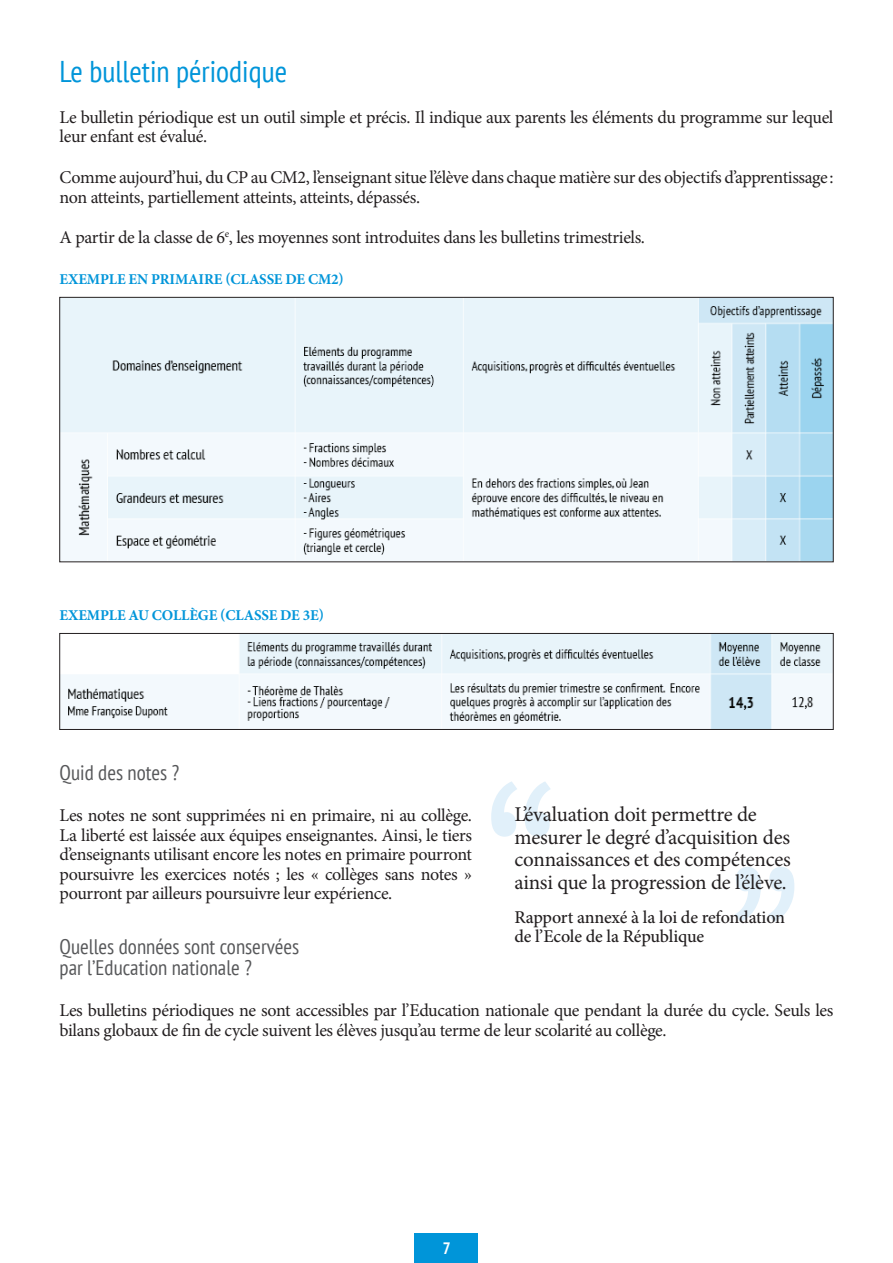
<style>
.page{position:relative;width:893px;height:1263px;background:#fff}
.page>*{position:absolute;margin:0;border:0;box-sizing:border-box;transform-origin:0 0}
.t1{font:condensed 30px "PT Sans";color:#0095d9}
.t2{font:21px/22.5px "Minion Pro";letter-spacing:-.01em;color:#231f20}
.t3{font:condensed 21px/21px "PT Sans";color:#57585a}
.t4{font:18px/19.5px "Minion Pro";letter-spacing:-.02em;color:#231f20}
.t5{font:500 18px/19.5px "Minion Pro";letter-spacing:-.01em;color:#231f20}
.t6{font:700 condensed 16.5px "PT Sans";color:#fff}
.t7{font:700 15px "Minion Pro";letter-spacing:-.01em;color:#0095d9}
</style>
<div class="page">
<div style="left:415px;top:1233px;width:63px;height:30px;background:#0095d9"></div>
<img style="left:62px;top:299px;width:769px;height:261px">
<div style="left:60px;top:297px;width:773px;height:265px;border:1px solid #231f20"></div>
<img style="left:62px;top:635px;width:769px;height:93px">
<div style="left:60px;top:633px;width:773px;height:97px;border:1px solid #231f20"></div>
<svg style="left:735px;top:867px;width:59px;height:55px"></svg>
<svg style="left:491px;top:781px;width:60px;height:56px"></svg>
<h1 class="t1" style="left:60px;top:52px;width:229px">Le bulletin périodique</h1>
<p class="t4" style="left:60px;top:107px;width:775px">Le bulletin périodique est un outil simple et précis. Il indique aux parents les éléments du programme sur lequel leur enfant est évalué.</p>
<p class="t4" style="left:60px;top:168px;width:775px">Comme aujourd’hui, du CP au CM2, l’enseignant situe l’élève dans chaque matière sur des objectifs d’apprentissage: non atteints, partiellement atteints, atteints, dépassés.</p>
<p class="t4" style="left:60px;top:228px;width:587px">A partir de la classe de 6<sup>e</sup>, les moyennes sont introduites dans les bulletins trimestriels.</p>
<p class="t7" style="left:60px;top:269px;width:286px">EXEMPLE EN PRIMAIRE (CLASSE DE CM2)</p>
<p class="t7" style="left:60px;top:605px;width:266px">EXEMPLE AU COLLÈGE (CLASSE DE 3E)</p>
<p class="t3" style="left:60px;top:762px;width:121px">Quid des notes ?</p>
<p class="t4" style="left:60px;top:806px;width:414px;text-align:justify">Les notes ne sont supprimées ni en primaire, ni au collège.<br>La liberté est laissée aux équipes enseignantes. Ainsi, le tiers d’enseignants utilisant encore les notes en primaire pourront poursuivre les exercices notés ; les « collèges sans notes » pourront par ailleurs poursuivre leur expérience.</p>
<p class="t3" style="left:60px;top:936px;width:241px">Quelles données sont conservées par l’Education nationale ?</p>
<p class="t4" style="left:60px;top:1000px;width:775px">Les bulletins périodiques ne sont accessibles par l’Education nationale que pendant la durée du cycle. Seuls les bilans globaux de fin de cycle suivent les élèves jusqu’au terme de leur scolarité au collège.</p>
<p class="t2" style="left:514px;top:803px;width:278px">L’évaluation doit permettre de mesurer le degré d’acquisition des connaissances et des compétences ainsi que la progression de l’élève.</p>
<p class="t5" style="left:514px;top:907px;width:272px">Rapport annexé à la loi de refondation de l’Ecole de la République</p>
<p class="t6" style="left:443px;top:1238px;width:9px">7</p>
</div>
